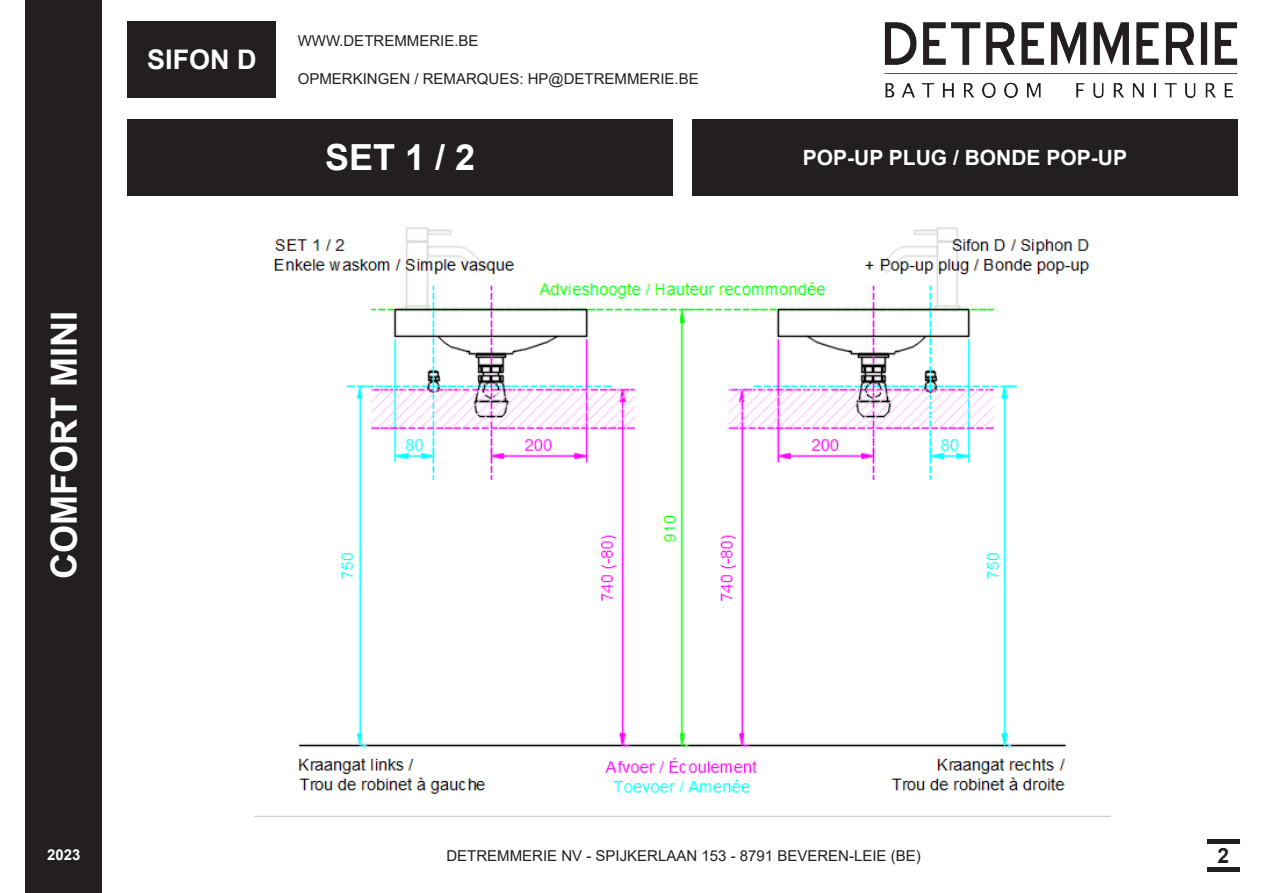
<style>
.page{position:relative;width:1263px;height:893px;background:#fff}
.page>*{position:absolute;margin:0;border:0;box-sizing:border-box;transform-origin:0 0}
.t1{font:700 36px "Arial";color:#fff}
.t2{font:700 27px "Arial";color:#fff}
.t3{font:700 21px "Arial";color:#fff}
.t4{font:700 21px "Arial";color:#231f20}
.t5{font:15px "Arial";color:#231f20}
.t6{font:700 15px "Arial";color:#fff}
</style>
<div class="page">
<img style="left:273px;top:227px;width:816px;height:567px">
<div style="left:26px;top:0;width:76px;height:893px;background:#231f20"></div>
<img style="left:885px;top:22px;width:352px;height:76px">
<div style="left:128px;top:21px;width:148px;height:77px;background:#231f20"></div>
<hr style="left:1207px;top:839px;width:32px;height:4px;background:#231f20">
<div style="left:1207px;top:867px;width:32px;height:5px;background:#231f20"></div>
<div style="left:128px;top:119px;width:545px;height:77px;background:#231f20"></div>
<div style="left:692px;top:119px;width:545px;height:77px;background:#231f20"></div>
<p class="t1" style="left:39px;top:579px;width:269px;rotate:-90deg">COMFORT MINI</p>
<p class="t2" style="left:147px;top:41px;width:111px">SIFON D</p>
<p class="t5" style="left:298px;top:30px;width:182px">WWW.DETREMMERIE.BE</p>
<p class="t5" style="left:298px;top:69px;width:403px">OPMERKINGEN / REMARQUES: HP@DETREMMERIE.BE</p>
<p class="t1" style="left:325px;top:132px;width:152px">SET 1 / 2</p>
<p class="t3" style="left:803px;top:143px;width:326px">POP-UP PLUG / BONDE POP-UP</p>
<p class="t6" style="left:47px;top:844px;width:35px">2023</p>
<p class="t5" style="left:446px;top:845px;width:476px">DETREMMERIE NV - SPIJKERLAAN 153 - 8791 BEVEREN-LEIE (BE)</p>
<p class="t4" style="left:1217px;top:841px;width:13px">2</p>
</div>
